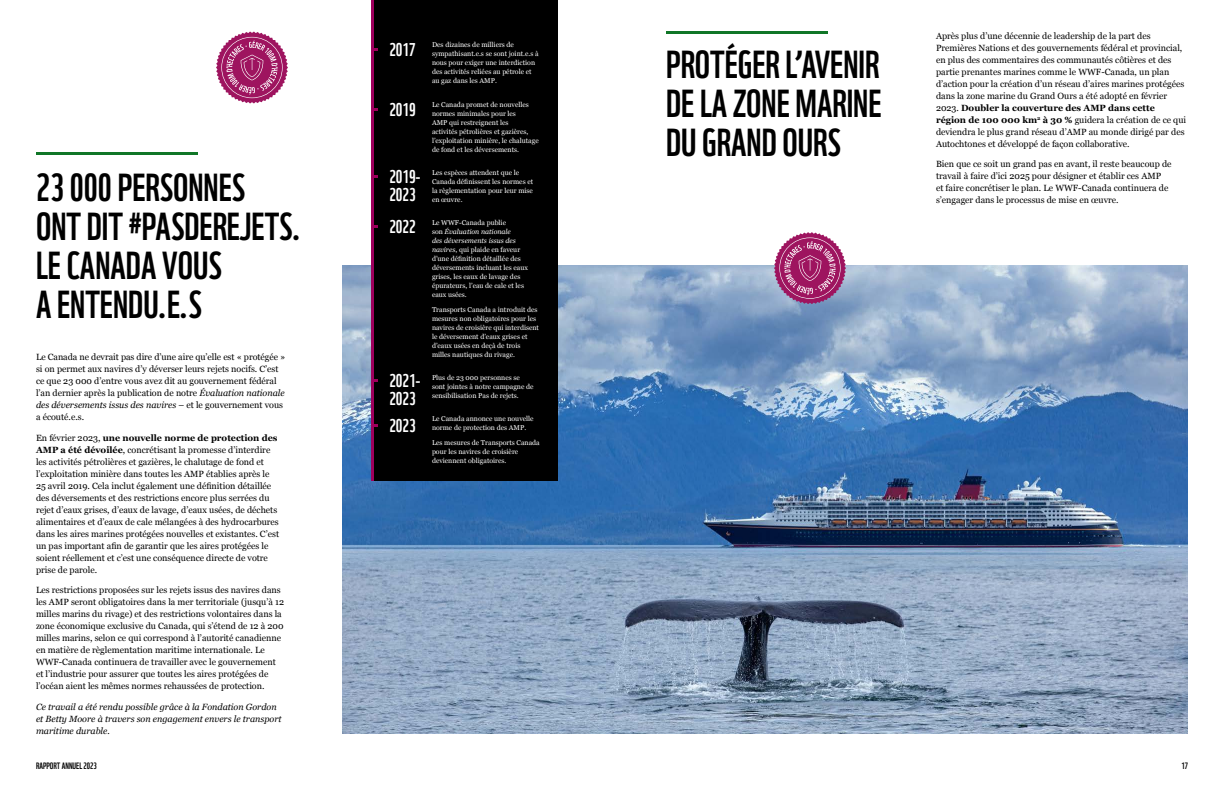
<style>
.page{position:relative;width:1224px;height:792px;background:#fff}
.page>*{position:absolute;margin:0;border:0;box-sizing:border-box;transform-origin:0 0}
.t1{font:38px/39px "WWF";color:#000}
.t2{font:18px/18px "WWF";color:#fff}
.t3{font:9px/12px "Georgia";color:#000}
.t4{font:italic 9px/12px "Georgia";color:#000}
.t5{font:9px "WWF";color:#000}
.t6{font:7px/9px "Georgia";color:#fff}
.s1{font-style:italic}
.s2{font-weight:700}
</style>
<div class="page">
<img style="left:342px;top:266px;width:846px;height:468px">
<div style="left:371px;top:0;width:187px;height:481px;background:#000"></div>
<hr style="left:36px;top:152px;width:162px;height:3px;background:#107627">
<hr style="left:666px;top:31px;width:162px;height:3px;background:#107627">
<hr style="left:371px;top:0;width:3px;height:481px;background:#9e005d">
<svg style="left:374px;top:48px;width:4px;height:3px"></svg>
<svg style="left:374px;top:108px;width:4px;height:3px"></svg>
<svg style="left:374px;top:175px;width:4px;height:3px"></svg>
<svg style="left:374px;top:225px;width:4px;height:3px"></svg>
<svg style="left:374px;top:379px;width:4px;height:3px"></svg>
<svg style="left:374px;top:424px;width:4px;height:3px"></svg>
<svg style="left:216px;top:32px;width:72px;height:72px"></svg>
<svg style="left:774px;top:232px;width:72px;height:72px;background:#b25b90"></svg>
<h1 class="t1" style="left:36px;top:164px;width:267px">23 000 PERSONNES<br>ONT DIT #PASDEREJETS.<br>LE CANADA VOUS<br>A ENTENDU.E.S</h1>
<p class="t3" style="left:36px;top:351px;width:251px">Le Canada ne devrait pas dire d’une aire qu’elle est « protégée » si on permet aux navires d’y déverser leurs rejets nocifs. C’est ce que 23 000 d’entre vous avez dit au gouvernement fédéral l’an dernier après la publication de notre <span class="s1">Évaluation nationale des déversements issus des navires</span> – et le gouvernement vous a écouté.e.s.</p>
<p class="t3" style="left:36px;top:431px;width:245px">En février 2023, <span class="s2">une nouvelle norme de protection des AMP a été dévoilée</span>, concrétisant la promesse d’interdire les activités pétrolières et gazières, le chalutage de fond et l’exploitation minière dans toutes les AMP établies après le 25 avril 2019. Cela inclut également une définition détaillée des déversements et des restrictions encore plus serrées du rejet d’eaux grises, d’eaux de lavage, d’eaux usées, de déchets alimentaires et d’eaux de cale mélangées à des hydrocarbures dans les aires marines protégées nouvelles et existantes. C’est un pas important afin de garantir que les aires protégées le soient réellement et c’est une conséquence directe de votre prise de parole.</p>
<p class="t3" style="left:36px;top:584px;width:250px">Les restrictions proposées sur les rejets issus des navires dans les AMP seront obligatoires dans la mer territoriale (jusqu’à 12 milles marins du rivage) et des restrictions volontaires dans la zone économique exclusive du Canada, qui s’étend de 12 à 200 milles marins, selon ce qui correspond à l’autorité canadienne en matière de règlementation maritime internationale. Le WWF-Canada continuera de travailler avec le gouvernement et l’industrie pour assurer que toutes les aires protégées de l’océan aient les mêmes normes rehaussées de protection.</p>
<p class="t4" style="left:36px;top:700px;width:247px">Ce travail a été rendu possible grâce à la Fondation Gordon et Betty Moore à travers son engagement envers le transport maritime durable.</p>
<h2 class="t2" style="left:389px;top:39px;width:28px">2017</h2>
<h2 class="t2" style="left:389px;top:99px;width:28px">2019</h2>
<h2 class="t2" style="left:389px;top:166px;width:33px">2019-<br>2023</h2>
<h2 class="t2" style="left:389px;top:216px;width:28px">2022</h2>
<h2 class="t2" style="left:389px;top:370px;width:33px">2021-<br>2023</h2>
<h2 class="t2" style="left:389px;top:415px;width:28px">2023</h2>
<p class="t6" style="left:432px;top:40px;width:108px">Des dizaines de milliers de sympathisant.e.s se sont joint.e.s à nous pour exiger une interdiction des activités reliées au pétrole et au gaz dans les AMP.</p>
<p class="t6" style="left:432px;top:99px;width:108px">Le Canada promet de nouvelles normes minimales pour les<br>AMP qui restreignent les<br>activités pétrolières et gazières, l’exploitation minière, le chalutage de fond et les déversements.</p>
<p class="t6" style="left:432px;top:168px;width:103px">Les espèces attendent que le<br>Canada définissent les normes et la règlementation pour leur mise en œuvre.</p>
<p class="t6" style="left:432px;top:218px;width:98px">Le WWF-Canada publie<br>son <span class="s1">Évaluation nationale<br>des déversements issus des navires</span>, qui plaide en faveur d’une définition détaillée des déversements incluant les eaux grises, les eaux de lavage des épurateurs, l’eau de cale et les eaux usées.</p>
<p class="t6" style="left:432px;top:304px;width:109px">Transports Canada a introduit des mesures non obligatoires pour les navires de croisière qui interdisent le déversement d’eaux grises et d’eaux usées en deçà de trois milles nautiques du rivage.</p>
<p class="t6" style="left:432px;top:373px;width:103px">Plus de 23 000 personnes se sont jointes à notre campagne de sensibilisation Pas de rejets.</p>
<p class="t6" style="left:432px;top:414px;width:103px">Le Canada annonce une nouvelle norme de protection des AMP.</p>
<p class="t6" style="left:432px;top:437px;width:109px">Les mesures de Transports Canada pour les navires de croisière deviennent obligatoires.</p>
<h1 class="t1" style="left:666px;top:41px;width:217px;text-align:justify">PROTÉGER L’AVENIR DE LA ZONE MARINE DU GRAND OURS</h1>
<p class="t3" style="left:936px;top:29px;width:252px">Après plus d’une décennie de leadership de la part des Premières Nations et des gouvernements fédéral et provincial, en plus des commentaires des communautés côtières et des partie prenantes marines comme le WWF-Canada, un plan d’action pour la création d’un réseau d’aires marines protégées dans la zone marine du Grand Ours a été adopté en février 2023. <span class="s2">Doubler la couverture des AMP dans cette région de 100 000 km</span><sup>2</sup> <span class="s2">à 30 %</span> guidera la création de ce qui deviendra le plus grand réseau d’AMP au monde dirigé par des Autochtones et développé de façon collaborative.</p>
<p class="t3" style="left:936px;top:158px;width:237px">Bien que ce soit un grand pas en avant, il reste beaucoup de travail à faire d’ici 2025 pour désigner et établir ces AMP<br>et faire concrétiser le plan. Le WWF-Canada continuera de s’engager dans le processus de mise en œuvre.</p>
<p class="t5" style="left:36px;top:759px;width:62px">RAPPORT ANNUEL 2023</p>
<p class="t5" style="left:1181px;top:759px;width:8px">17</p>
</div>
